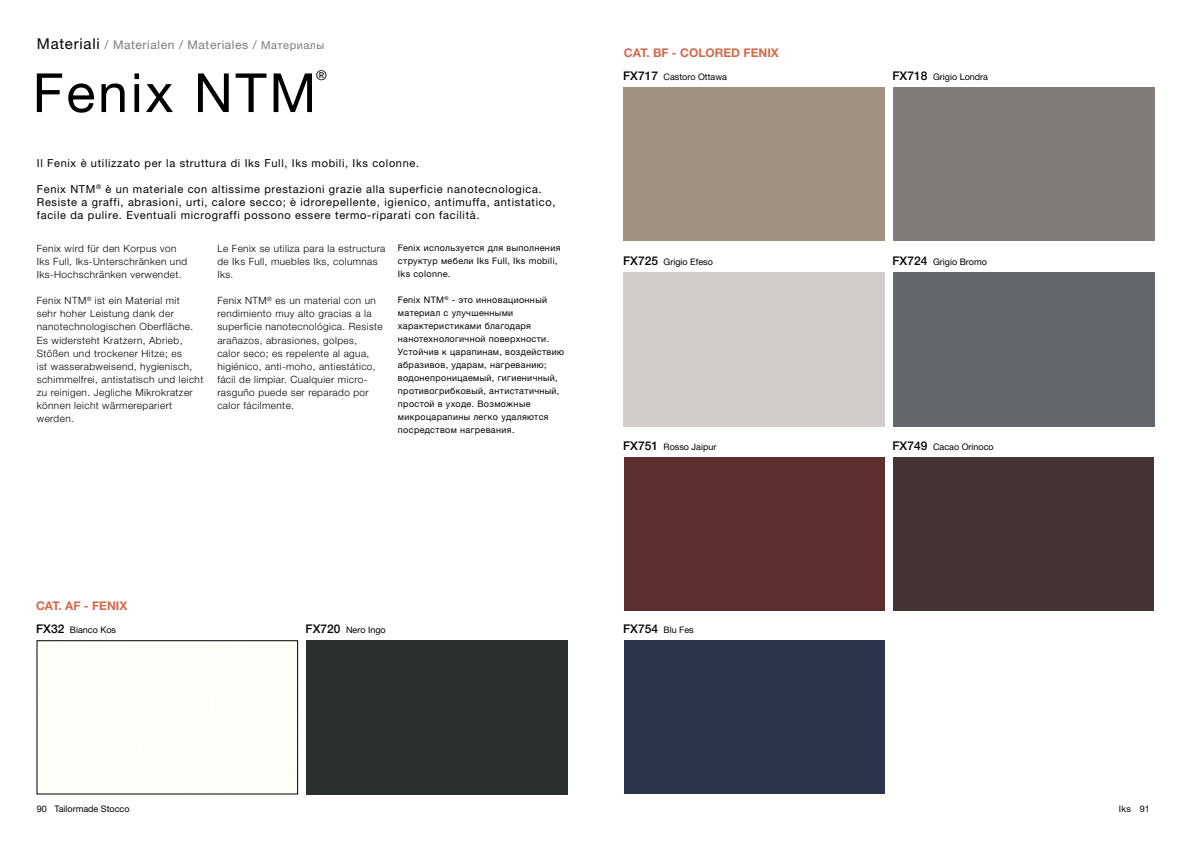
<style>
.page{position:relative;width:1191px;height:842px;background:#fff}
.page>*{position:absolute;margin:0;border:0;box-sizing:border-box;transform-origin:0 0}
.t1{font:54px "Helvetica Neue";letter-spacing:.05em;color:#000}
.t2{font:13.4px "Helvetica Neue";color:#000}
.t3{font:12px "Helvetica Neue";letter-spacing:.05em;color:#7c7b7b}
.t4{font:700 12px "Helvetica Neue";color:#d36a4d}
.t5{font:11px/13px "Helvetica Neue";letter-spacing:.06em;color:#000}
.t6{font:300 10px/13px "Helvetica Neue";letter-spacing:.04em;color:#000}
.t7{font:9px/13px "Helvetica Neue LTW1 G";letter-spacing:.04em;color:#000}
.t8{font:9px "Helvetica Neue";color:#000}
.s1{font-size:15px;color:#000}
.s2{font-family:"Helvetica Neue LTW1 G";font-size:11px}
.s3{font-weight:500;font-size:12px}
</style>
<div class="page">
<div style="left:306px;top:641px;width:261px;height:153px;background:#2c2f30"></div>
<div style="left:624px;top:641px;width:260px;height:153px;background:#2c344c"></div>
<div style="left:893px;top:273px;width:261px;height:153px;background:#63666a"></div>
<div style="left:893px;top:458px;width:261px;height:153px;background:#443436"></div>
<div style="left:624px;top:458px;width:260px;height:153px;background:#5c2e2d"></div>
<p class="t3" style="left:37px;top:37px;width:289px"><span class="s1">Materiali</span> / Materialen / Materiales / <span class="s2">Материалы</span></p>
<h1 class="t1" style="left:33px;top:61px;width:285px">Fenix NTM</h1>
<h2 class="t2" style="left:316px;top:67px;width:12px">®</h2>
<p class="t5" style="left:37px;top:156px;width:384px">Il Fenix è utilizzato per la struttura di Iks Full, Iks mobili, Iks colonne.</p>
<p class="t5" style="left:37px;top:182px;width:520px">Fenix NTM<sup>®</sup> è un materiale con altissime prestazioni grazie alla superficie nanotecnologica.<br>Resiste a graffi, abrasioni, urti, calore secco; è idrorepellente, igienico, antimuffa, antistatico, facile da pulire. Eventuali micrograffi possono essere termo-riparati con facilità.</p>
<p class="t6" style="left:37px;top:242px;width:152px">Fenix wird für den Korpus von<br>Iks Full, Iks-Unterschränken und<br>Iks-Hochschränken verwendet.</p>
<p class="t6" style="left:37px;top:294px;width:168px">Fenix NTM<sup>®</sup> ist ein Material mit<br>sehr hoher Leistung dank der nanotechnologischen Oberfläche.<br>Es widersteht Kratzern, Abrieb,<br>Stößen und trockener Hitze; es<br>ist wasserabweisend, hygienisch, schimmelfrei, antistatisch und leicht zu reinigen. Jegliche Mikrokratzer können leicht wärmerepariert werden.</p>
<p class="t7" style="left:398px;top:241px;width:164px">Fenix используется для выполнения структур мебели Iks Full, Iks mobili,<br>Iks colonne.</p>
<p class="t7" style="left:398px;top:293px;width:168px">Fenix NTM<sup>®</sup> - это инновационный материал с улучшенными характеристиками благодаря нанотехнологичной поверхности.<br>Устойчив к царапинам, воздействию абразивов, ударам, нагреванию; водонепроницаемый, гигиеничный, противогрибковый, антистатичный, простой в уходе. Возможные микроцарапины легко удаляются посредством нагревания.</p>
<p class="t6" style="left:217px;top:242px;width:169px">Le Fenix se utiliza para la estructura de Iks Full, muebles Iks, columnas<br>Iks.</p>
<p class="t6" style="left:217px;top:294px;width:167px">Fenix NTM<sup>®</sup> es un material con un rendimiento muy alto gracias a la superficie nanotecnológica. Resiste arañazos, abrasiones, golpes,<br>calor seco; es repelente al agua, higiénico, anti-moho, antiestático, fácil de limpiar. Cualquier micro&shy;rasguño puede ser reparado por calor fácilmente.</p>
<p class="t4" style="left:36px;top:598px;width:93px">CAT. AF - FENIX</p>
<p class="t4" style="left:624px;top:45px;width:156px">CAT. BF - COLORED FENIX</p>
<p class="t8" style="left:623px;top:71px;width:105px"><span class="s3">FX717</span> Castoro Ottawa</p>
<p class="t8" style="left:892px;top:71px;width:97px"><span class="s3">FX718</span> Grigio Londra</p>
<p class="t8" style="left:623px;top:257px;width:91px"><span class="s3">FX725</span> Grigio Efeso</p>
<p class="t8" style="left:892px;top:257px;width:96px"><span class="s3">FX724</span> Grigio Bromo</p>
<p class="t8" style="left:623px;top:441px;width:95px"><span class="s3">FX751</span> Rosso Jaipur</p>
<p class="t8" style="left:892px;top:441px;width:103px"><span class="s3">FX749</span> Cacao Orinoco</p>
<p class="t8" style="left:36px;top:624px;width:81px"><span class="s3">FX32</span> Bianco Kos</p>
<p class="t8" style="left:305px;top:624px;width:82px"><span class="s3">FX720</span> Nero Ingo</p>
<p class="t8" style="left:623px;top:624px;width:72px"><span class="s3">FX754</span> Blu Fes</p>
<p class="t8" style="left:37px;top:804px;width:94px">90 Tailormade Stocco</p>
<p class="t8" style="left:1118px;top:804px;width:33px">Iks 91</p>
</div>
